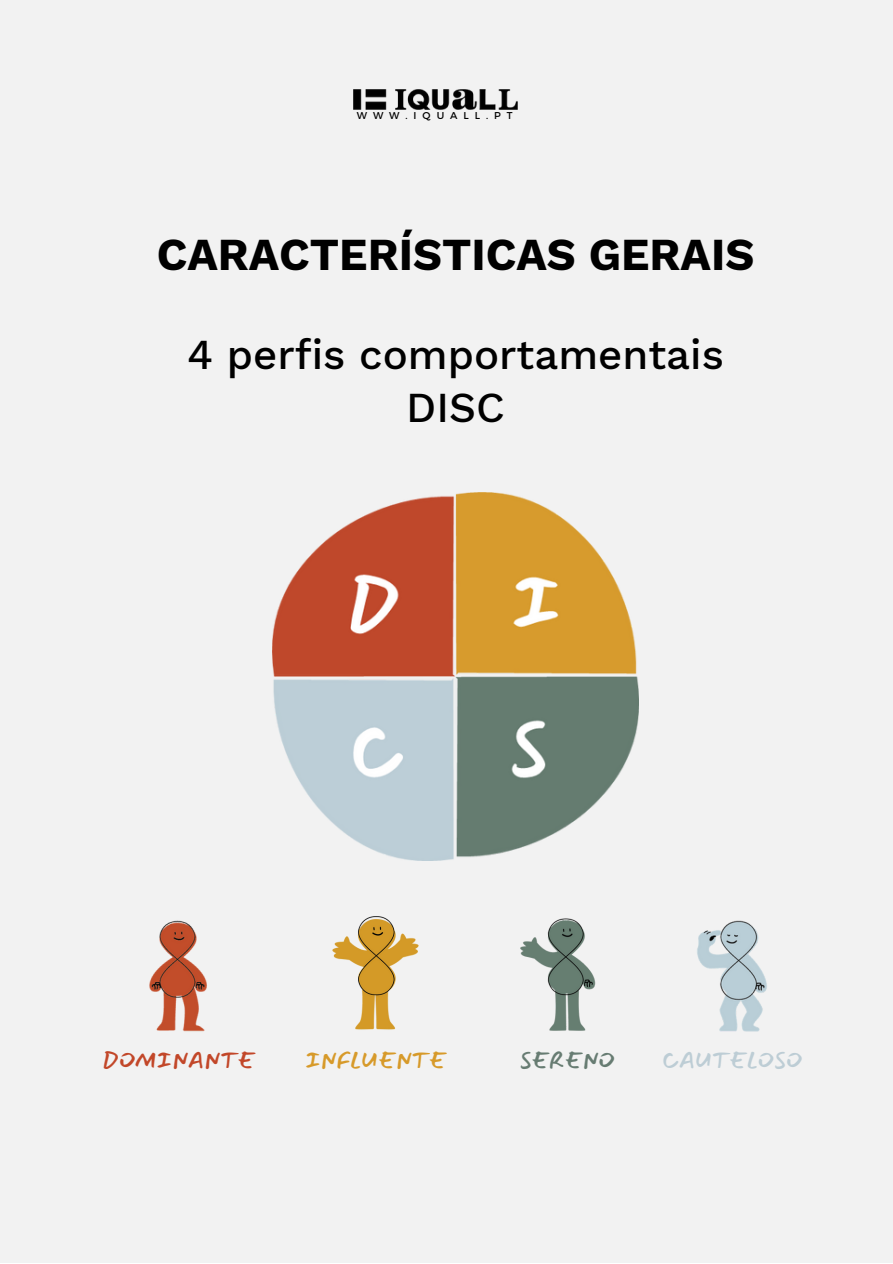
<style>
.page{position:relative;width:893px;height:1264px;background:#fff}
.page>*{position:absolute;margin:0;border:0;box-sizing:border-box;transform-origin:0 0}
.t1{font:700 45px "Work Sans";color:#000}
.t2{font:500 42px/52.8px "Work Sans";color:#000;text-align:center}
.t3{font:22.5px "Mansalva";color:#c24729}
.t4{font:22.5px "Mansalva";color:#d79a2a}
.t5{font:22.5px "Mansalva";color:#bdcdd5}
.t6{font:22.5px "Mansalva";color:#677c72}
.t7{font:9.9px "Montserrat";letter-spacing:.6em;color:#000}
</style>
<div class="page">
<div style="left:0;top:0;width:892px;height:1262px;background:#f2f2f2"></div>
<img style="left:502px;top:900px;width:130px;height:133px">
<img style="left:310px;top:900px;width:131px;height:133px">
<img style="left:273px;top:493px;width:365px;height:367px">
<img style="left:354px;top:89px;width:163px;height:20px">
<img style="left:147px;top:918px;width:63px;height:114px">
<img style="left:694px;top:918px;width:75px;height:114px">
<p class="t7" style="left:357px;top:109px;width:157px">WWW.IQUALL.PT</p>
<p class="t1" style="left:157px;top:228px;width:599px">CARACTERÍSTICAS GERAIS</p>
<p class="t2" style="left:187px;top:328px;width:538px">4 perfis comportamentais<br>DISC</p>
<p class="t3" style="left:103px;top:1048px;width:154px">DOMINANTE</p>
<p class="t4" style="left:305px;top:1048px;width:143px">INFLUENTE</p>
<p class="t6" style="left:519px;top:1048px;width:97px">SERENO</p>
<p class="t5" style="left:662px;top:1048px;width:142px">CAUTELOSO</p>
</div>
